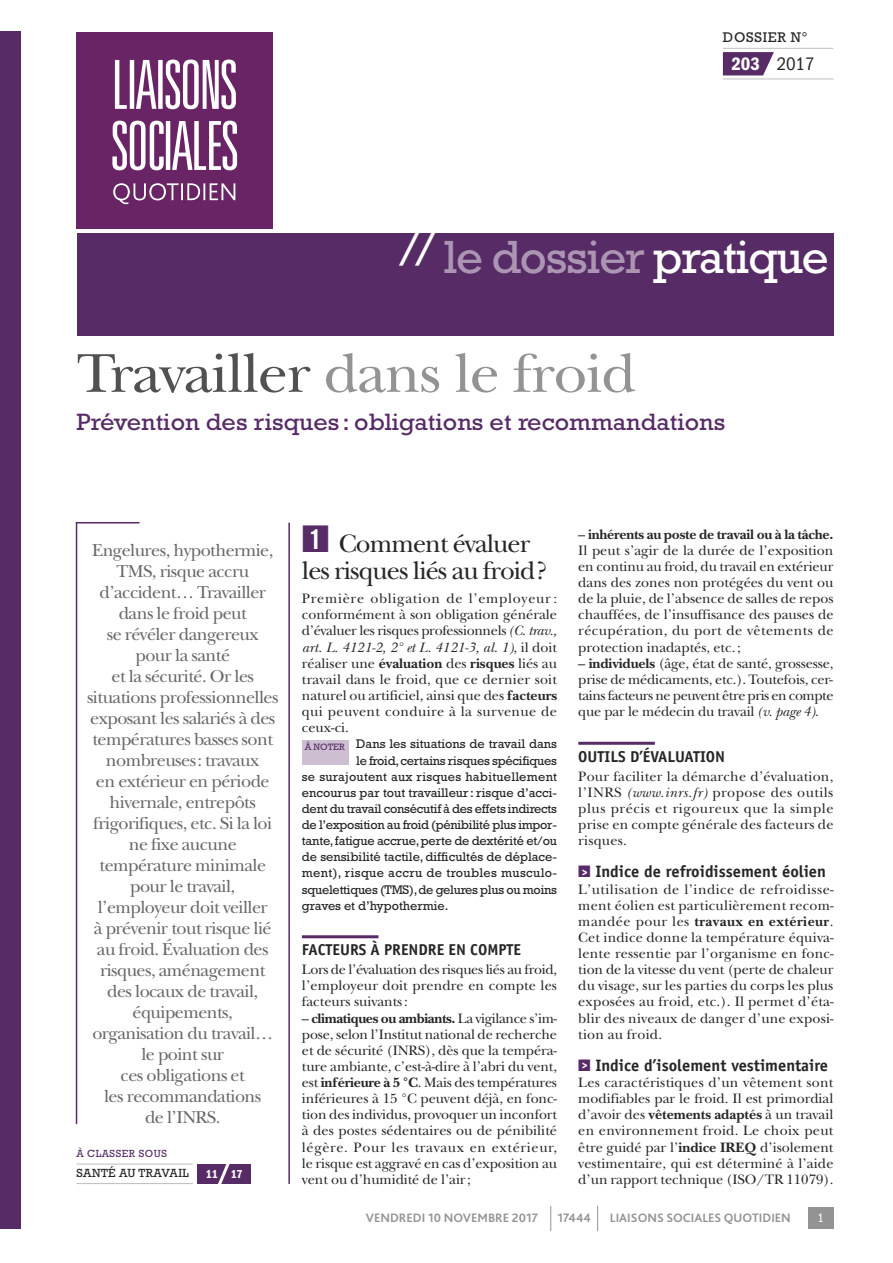
<style>
.page{position:relative;width:893px;height:1263px;background:#fff}
.page>*{position:absolute;margin:0;border:0;box-sizing:border-box;transform-origin:0 0}
.t1{font:57px "New Baskerville Std";letter-spacing:-.02em;color:#939393;scale:1.05 1}
.t2{font:47.25px "Rockwell Std";color:#fff}
.t3{font:26.25px/27px "New Baskerville Std";letter-spacing:-.035em;color:#272627}
.t4{font:24px "Rockwell Std";color:#572b66;scale:1.05 1}
.t5{font:condensed 18.75px "ITC Franklin Gothic Std";color:#272627}
.t6{font:18px/21px "New Baskerville Std";letter-spacing:-.03em;color:#686768;text-align:center}
.t7{font:700 16.5px "Officina Sans Std";color:#272627}
.t8{font:700 15.75px "Officina Sans Std";color:#272627}
.t9{font:14.25px/16.2px "New Baskerville Std";letter-spacing:.005em;color:#272627;text-align:justify}
.t10{font:14.25px "Rockwell Std";letter-spacing:.05em;color:#272627}
.t11{font:12.75px "Rockwell Std";letter-spacing:-.01em;color:#272627}
.t12{font:700 12.75px "Bliss 2";color:#939393}
.t13{font:condensed 12.75px "ITC Franklin Gothic Std";color:#fff}
.t14{font:12px "Rockwell Std";letter-spacing:.03em;color:#272627}
.t15{font:12px "ITC Franklin Gothic Std Dm Cd";color:#fff}
.t16{font:10.5px "Rockwell Std";letter-spacing:.05em;color:#572b66}
.t17{font:9.3px "Rockwell Std";color:#572b66}
.s1{font-family:"ITC Franklin Gothic Std Dm Cd";font-stretch:normal;color:#fff}
.s2{color:#ab95b3}
.s3{color:#525152}
.s4{color:#572b66}
.s5{font-family:"Trade Gothic LT Std";font-weight:700;font-size:27px;color:#fff}
.s6{font-style:italic}
.s7{font-weight:700}
.s8{font-family:"ITC Franklin Gothic Std Dm Cd";font-weight:400;font-size:10.5px;color:#fff}
</style>
<div class="page">
<svg style="left:723px;top:52px;width:51px;height:23px"></svg>
<hr style="left:302px;top:935px;width:76px;height:3px;background:#572b66">
<div style="left:302px;top:740px;width:47px;height:24px;background:#cdbfd1"></div>
<hr style="left:578px;top:742px;width:77px;height:3px;background:#572b66">
<div style="left:77px;top:234px;width:756px;height:102px;background:#572b66"></div>
<div style="left:77px;top:32px;width:196px;height:196px;background:#682465"></div>
<svg style="left:112px;top:60px;width:125px;height:144px"></svg>
<hr style="left:723px;top:48px;width:110px;height:1px;background:#bebebe">
<hr style="left:723px;top:79px;width:110px;height:1px;background:#bebebe">
<hr style="left:76px;top:523px;width:1px;height:601px;background:#572b66">
<hr style="left:288px;top:523px;width:2px;height:661px;background:#572b66">
<hr style="left:76px;top:522px;width:64px;height:1px;background:#572b66">
<hr style="left:77px;top:1164px;width:116px;height:1px;background:#bebebe">
<hr style="left:77px;top:1183px;width:116px;height:1px;background:#bebebe">
<div style="left:198px;top:1165px;width:53px;height:19px;background:#572b66"></div>
<svg style="left:215px;top:1164px;width:18px;height:20px"></svg>
<div style="left:808px;top:1208px;width:25px;height:21px;background:#939393"></div>
<svg style="left:550px;top:1206px;width:1px;height:25px"></svg>
<svg style="left:597px;top:1205px;width:1px;height:26px"></svg>
<div style="left:0;top:32px;width:21px;height:1197px;background:#572b66"></div>
<p class="t10" style="left:723px;top:32px;width:86px">dossier n°</p>
<h3 class="t5" style="left:731px;top:58px;width:84px"><span class="s1">203</span> 2017</h3>
<h2 class="t2" style="left:399px;top:241px;width:432px">// <span class="s2">le dossier</span> pratique</h2>
<h1 class="t1" style="left:77px;top:353px;width:534px"><span class="s3">Travailler</span> dans le froid</h1>
<h3 class="t4" style="left:77px;top:414px;width:619px">Prévention des risques : obligations et recommandations</h3>
<p class="t6" style="left:87px;top:542px;width:193px">Engelures, hypothermie,<br>TMS, risque accru d’accident… Travailler dans le froid peut<br>se révéler dangereux pour la santé<br>et la sécurité. Or les situations professionnelles exposant les salariés à des températures basses sont nombreuses: travaux<br>en extérieur en période hivernale, entrepôts frigorifiques, etc. Si la loi ne fixe aucune température minimale pour le travail, l’employeur doit veiller<br>à prévenir tout risque lié au froid. Évaluation des risques, aménagement des locaux de travail, équipements, organisation du travail… le point sur<br>ces obligations et<br>les recommandations<br>de l’INRS.</p>
<p class="t16" style="left:77px;top:1150px;width:92px">à classer sous</p>
<p class="t14" style="left:77px;top:1169px;width:114px">santé au travail</p>
<p class="t15" style="left:206px;top:1170px;width:38px">11 17</p>
<h3 class="t3" style="left:302px;top:532px;width:247px"><span class="s4">■</span><span class="s5">1</span> Comment évaluer les risques liés au froid?</h3>
<p class="t9" style="left:302px;top:592px;width:257px">Première obligation de l’employeur : conformément à son obligation générale d’évaluer les risques professionnels <span class="s6">(C. trav., art. L. 4121-2, 2° et L. 4121-3, al. 1)</span>, il doit réaliser une <span class="s7">évaluation</span> des <span class="s7">risques</span> liés au travail dans le froid, que ce dernier soit naturel ou artificiel, ainsi que des <span class="s7">facteurs </span>qui peuvent conduire à la survenue de ceux-ci.</p>
<p class="t11" style="left:356px;top:740px;width:202px">dans les situations de travail dans</p>
<p class="t11" style="left:356px;top:756px;width:202px">le froid,certains risques spécifiques</p>
<p class="t11" style="left:302px;top:772px;width:257px">se surajoutent aux risques habituellement</p>
<p class="t11" style="left:302px;top:788px;width:257px">encourus par tout travailleur : risque d’acci-</p>
<p class="t11" style="left:302px;top:804px;width:257px">dent du travail consécutif à des effets indirects</p>
<p class="t11" style="left:302px;top:820px;width:257px">de l’exposition au froid (pénibilité plus impor-</p>
<p class="t11" style="left:302px;top:836px;width:257px">tante,fatigue accrue,perte de dextérité et/ou</p>
<p class="t11" style="left:302px;top:853px;width:257px">de sensibilité tactile, difficultés de déplace-</p>
<p class="t11" style="left:302px;top:869px;width:257px">ment), risque accru de troubles musculo-</p>
<p class="t11" style="left:302px;top:885px;width:257px">squelettiques (tMs),de gelures plus ou moins</p>
<p class="t11" style="left:302px;top:901px;width:148px">graves et d’hypothermie.</p>
<p class="t8" style="left:302px;top:944px;width:221px">FACTEURS À PRENDRE EN COMPTE</p>
<p class="t9" style="left:302px;top:963px;width:257px">Lors de l’évaluation des risques liés au froid, l’employeur doit prendre en compte les facteurs suivants:</p>
<p class="t9" style="left:302px;top:1011px;width:257px">– <span class="s7">climatiques ou ambiants.</span> La vigilance s’im&shy;pose, selon l’Institut national de recherche et de sécurité (INRS), dès que la tempéra&shy;ture ambiante, c’est-à-dire à l’abri du vent, est <span class="s7">inférieure à 5 °C</span>. Mais des températures inférieures à 15 °C peuvent déjà, en fonc&shy;tion des individus, provoquer un inconfort à des postes sédentaires ou de pénibilité légère. Pour les travaux en extérieur, le risque est aggravé en cas d’exposition au vent ou d’humidité de l’air ;</p>
<p class="t17" style="left:305px;top:744px;width:41px">à noter</p>
<p class="t9" style="left:578px;top:527px;width:257px">– <span class="s7">inhérents au poste de travail ou à la tâche.<br></span>Il peut s’agir de la durée de l’exposition en continu au froid, du travail en extérieur dans des zones non protégées du vent ou de la pluie, de l’absence de salles de repos chauffées, de l’insuffisance des pauses de récupération, du port de vêtements de protection inadaptés, etc.;</p>
<p class="t9" style="left:578px;top:656px;width:257px">– <span class="s7">individuels</span> (âge, état de santé, grossesse, prise de médicaments, etc.). Toutefois, cer&shy;tains facteurs ne peuvent être pris en compte que par le médecin du travail <span class="s6">(v. page 4)</span>.</p>
<p class="t8" style="left:578px;top:750px;width:148px">OUTILS D’ÉVALUATION</p>
<p class="t9" style="left:578px;top:769px;width:257px">Pour faciliter la démarche d’évaluation, l’INRS <span class="s6">(www.inrs.fr)</span> propose des outils plus précis et rigoureux que la simple prise en compte générale des facteurs de risques.</p>
<p class="t7" style="left:578px;top:865px;width:249px"><span class="s4">■</span><span class="s8">&gt;</span> Indice de refroidissement éolien</p>
<p class="t9" style="left:578px;top:882px;width:257px">L’utilisation de l’indice de refroidisse&shy;ment éolien est particulièrement recom&shy;mandée pour les <span class="s7">travaux en extérieur</span>.<br>Cet indice donne la température équiva&shy;lente ressentie par l’organisme en fonc&shy;tion de la vitesse du vent (perte de chaleur du visage, sur les parties du corps les plus exposées au froid, etc.). Il permet d’éta&shy;blir des niveaux de danger d’une exposi&shy;tion au froid.</p>
<p class="t7" style="left:578px;top:1059px;width:251px"><span class="s4">■</span><span class="s8">&gt;</span> Indice d’isolement vestimentaire</p>
<p class="t9" style="left:578px;top:1076px;width:257px">Les caractéristiques d’un vêtement sont modifiables par le froid. Il est primordial d’avoir des <span class="s7">vêtements adaptés</span> à un travail en environnement froid. Le choix peut être guidé par l’<span class="s7">indice IREQ</span> d’isolement vestimentaire, qui est déterminé à l’aide d’un rapport technique (ISO/TR 11079).</p>
<p class="t12" style="left:366px;top:1213px;width:174px">VENDREDI 10 NOVEMBRE 2017</p>
<p class="t12" style="left:557px;top:1213px;width:35px">17444</p>
<p class="t12" style="left:610px;top:1213px;width:182px">LIAISONS SOCIALES QUOTIDIEN</p>
<p class="t13" style="left:817px;top:1213px;width:8px">1</p>
</div>
